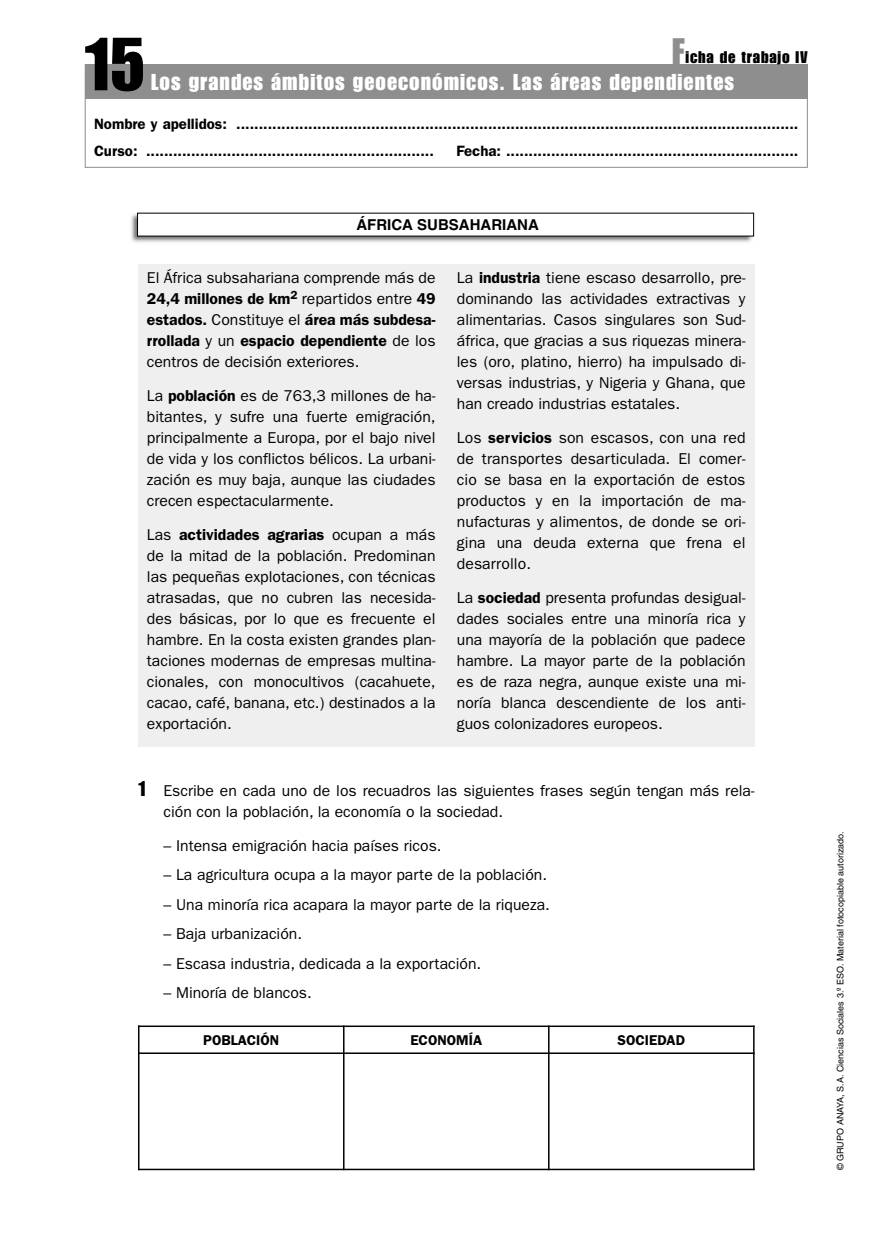
<style>
.page{position:relative;width:893px;height:1234px;background:#fff}
.page>*{position:absolute;margin:0;border:0;box-sizing:border-box;transform-origin:0 0}
.t1{font:73.5px "Impact";color:#000}
.t2{font:37.5px "Impact";color:#8e8e8e}
.t3{font:22.5px "Impact";letter-spacing:.05em;color:#fff}
.t4{font:16.5px "Impact";letter-spacing:.05em;color:#000}
.t5{font:15.75px/21px "Franklin Gothic";color:#000;text-align:justify}
.t6{font:600 15px/26.5px "Franklin Gothic";color:#000}
.t7{font:700 15px "Helvetica";color:#000}
.t8{font:600 14.25px "Franklin Gothic";color:#000}
.t9{font:9px "Helvetica";color:#000}
.s1{font-weight:600}
.s2{font-family:"Impact";font-size:21px}
</style>
<div class="page">
<div style="left:85px;top:65px;width:723px;height:103px;border:1px solid #8e8e8e"></div>
<div style="left:85px;top:65px;width:723px;height:34px;background:#8e8e8e"></div>
<div style="left:138px;top:232px;width:616px;height:514px;background:#efefef"></div>
<img style="left:131px;top:212px;width:624px;height:51px">
<div style="left:138px;top:213px;width:616px;height:23px;background:#fff"></div>
<hr style="left:138px;top:1025px;width:1px;height:144px;background:#000">
<hr style="left:343px;top:1025px;width:1px;height:144px;background:#000">
<hr style="left:548px;top:1025px;width:2px;height:144px;background:#000">
<hr style="left:753px;top:1025px;width:2px;height:144px;background:#000">
<hr style="left:138px;top:1025px;width:617px;height:1px;background:#000">
<hr style="left:138px;top:1052px;width:617px;height:1px;background:#000">
<hr style="left:138px;top:1168px;width:617px;height:1px;background:#000">
<h1 class="t1" style="left:83px;top:36px;width:64px">15</h1>
<h2 class="t2" style="left:672px;top:37px;width:14px">F</h2>
<p class="t4" style="left:686px;top:50px;width:124px">icha de trabajo IV</p>
<h3 class="t3" style="left:151px;top:74px;width:585px">Los grandes ámbitos geoeconómicos. Las áreas dependientes</h3>
<p class="t6" style="left:94px;top:111px;width:706px">Nombre y apellidos: .............................................................................................................................<br>Curso: ................................................................</p>
<p class="t6" style="left:456px;top:138px;width:343px">Fecha: .................................................................</p>
<p class="t7" style="left:356px;top:219px;width:184px">ÁFRICA SUBSAHARIANA</p>
<p class="t5" style="left:147px;top:267px;width:290px">El África subsahariana comprende más de <span class="s1">24,4 millones de km</span><sup>2</sup> repartidos entre <span class="s1">49 estados.</span> Constituye el <span class="s1">área más subdesa&shy;rrollada</span> y un <span class="s1">espacio dependiente</span> de los centros de decisión exteriores.</p>
<p class="t5" style="left:147px;top:385px;width:290px">La <span class="s1">población</span> es de 763,3 millones de ha&shy;bitantes, y sufre una fuerte emigración, principalmente a Europa, por el bajo nivel de vida y los conflictos bélicos. La urbani&shy;zación es muy baja, aunque las ciudades crecen espectacularmente.</p>
<p class="t5" style="left:147px;top:523px;width:290px">Las <span class="s1">actividades agrarias</span> ocupan a más de la mitad de la población. Predominan las pequeñas explotaciones, con técnicas atrasadas, que no cubren las necesida&shy;des básicas, por lo que es frecuente el hambre. En la costa existen grandes plan&shy;taciones modernas de empresas multina&shy;cionales, con monocultivos (cacahuete, cacao, café, banana, etc.) destinados a la exportación.</p>
<p class="t5" style="left:457px;top:267px;width:290px">La <span class="s1">industria</span> tiene escaso desarrollo, pre&shy;dominando las actividades extractivas y alimentarias. Casos singulares son Sud&shy;áfrica, que gracias a sus riquezas minera&shy;les (oro, platino, hierro) ha impulsado di&shy;versas industrias, y Nigeria y Ghana, que han creado industrias estatales.</p>
<p class="t5" style="left:457px;top:427px;width:290px">Los <span class="s1">servicios</span> son escasos, con una red de transportes desarticulada. El comer&shy;cio se basa en la exportación de estos productos y en la importación de ma&shy;nufacturas y alimentos, de donde se ori&shy;gina una deuda externa que frena el desarrollo.</p>
<p class="t5" style="left:457px;top:586px;width:290px">La <span class="s1">sociedad</span> presenta profundas desigual&shy;dades sociales entre una minoría rica y una mayoría de la población que padece hambre. La mayor parte de la población es de raza negra, aunque existe una mi&shy;noría blanca descendiente de los anti&shy;guos colonizadores europeos.</p>
<p class="t5" style="left:163px;top:779px;width:593px;text-indent:-26px"><span class="s2">1</span> Escribe en cada uno de los recuadros las siguientes frases según tengan más rela&shy;ción con la población, la economía o la sociedad.</p>
<p class="t5" style="left:163px;top:834px;width:280px">– Intensa emigración hacia países ricos.</p>
<p class="t5" style="left:163px;top:864px;width:385px">– La agricultura ocupa a la mayor parte de la población.</p>
<p class="t5" style="left:163px;top:893px;width:388px">– Una minoría rica acapara la mayor parte de la riqueza.</p>
<p class="t5" style="left:163px;top:923px;width:140px">– Baja urbanización.</p>
<p class="t5" style="left:163px;top:952px;width:319px">– Escasa industria, dedicada a la exportación.</p>
<p class="t5" style="left:163px;top:982px;width:150px">– Minoría de blancos.</p>
<p class="t8" style="left:203px;top:1032px;width:78px">POBLACIÓN</p>
<p class="t8" style="left:410px;top:1032px;width:73px">ECONOMÍA</p>
<p class="t8" style="left:617px;top:1032px;width:69px">SOCIEDAD</p>
<p class="t9" style="left:837px;top:1169px;width:340px;rotate:-90deg">© GRUPO ANAYA, S.A. Ciencias Sociales 3.º ESO. Material fotocopiable autorizado.</p>
</div>
